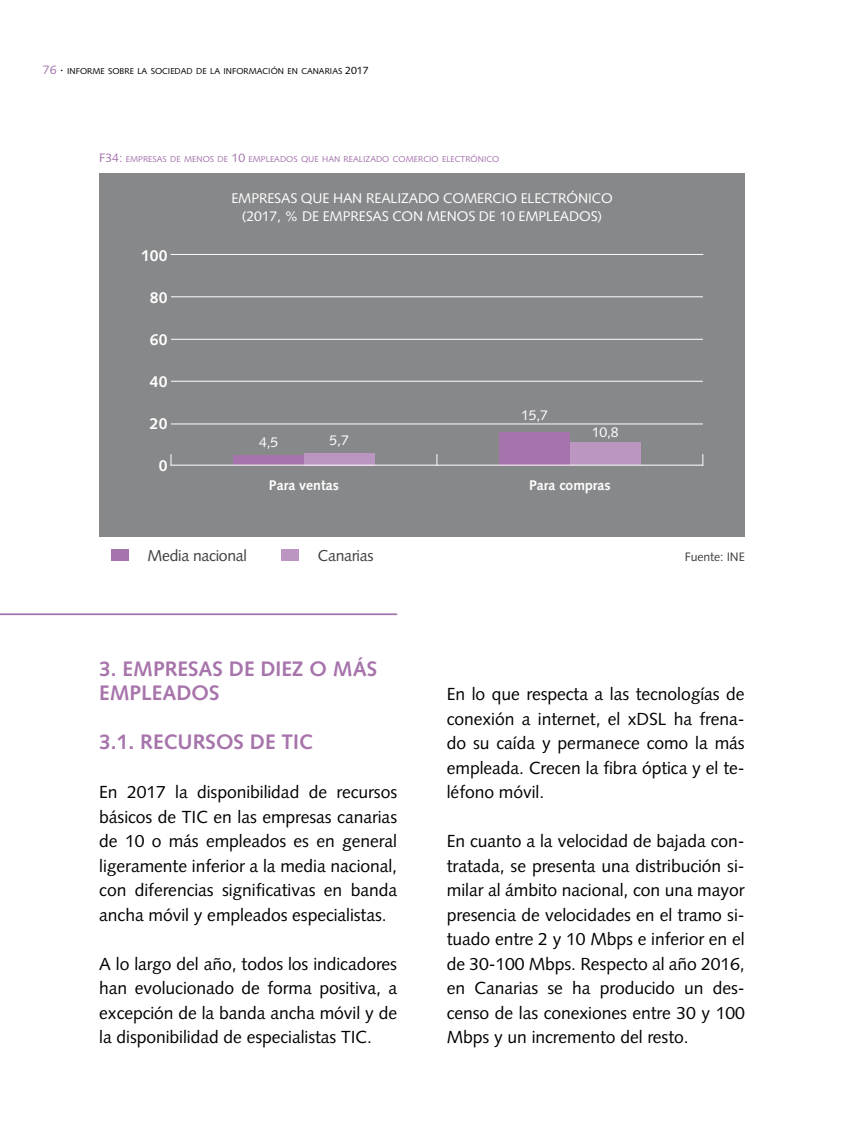
<style>
.page{position:relative;width:844px;height:1141px;background:#fff}
.page>*{position:absolute;margin:0;border:0;box-sizing:border-box;transform-origin:0 0}
.t1{font:700 21px "Syntax";color:#a774ab}
.t2{font:17.5px/24.5px "Syntax";letter-spacing:-.005em;color:#000;text-align:justify}
.t3{font:15.75px "Syntax";letter-spacing:-.02em;color:#3e3d40}
.t4{font:700 15.75px "Syntax";color:#fff}
.t5{font:14px/17.5px "Syntax";letter-spacing:-.01em;color:#fff;text-align:center}
.t6{font:700 14px "Syntax";color:#fff}
.t7{font:12.25px "Syntax";letter-spacing:-.01em;color:#3e3d40}
.t8{font:8.58px "Syntax";color:#a573ad}
.t9{font:8.58px "Syntax";color:#000}
.s1{font-size:12.25px;color:#a573ad}
.s2{font-size:12.25px}
.s3{font-size:10.5px}
</style>
<div class="page">
<hr style="left:0;top:613px;width:397px;height:2px;background:#a573ad">
<div style="left:99px;top:174px;width:645px;height:363px;background:#87888a"></div>
<div style="left:111px;top:549px;width:18px;height:12px;background:#a674ac"></div>
<div style="left:281px;top:549px;width:18px;height:12px;background:#bb96c1"></div>
<hr style="left:171px;top:424px;width:531px;height:1px;background:#fff">
<hr style="left:171px;top:339px;width:531px;height:1px;background:#fff">
<hr style="left:171px;top:381px;width:531px;height:1px;background:#fff">
<hr style="left:171px;top:296px;width:531px;height:1px;background:#fff">
<div style="left:499px;top:432px;width:70px;height:33px;background:#a674ac"></div>
<div style="left:569px;top:442px;width:71px;height:23px;background:#bb96c1"></div>
<div style="left:233px;top:456px;width:71px;height:9px;background:#a674ac"></div>
<div style="left:304px;top:453px;width:70px;height:12px;background:#bb96c1"></div>
<hr style="left:171px;top:465px;width:531px;height:1px;background:#fff">
<hr style="left:171px;top:254px;width:531px;height:1px;background:#fff">
<p class="t9" style="left:43px;top:66px;width:327px"><span class="s1">76</span> <span class="s2">·</span> INFORME SOBRE LA SOCIEDAD DE LA INFORMACIÓN EN CANARIAS <span class="s3">2017</span></p>
<p class="t8" style="left:99px;top:154px;width:394px"><span class="s2">F34:</span> EMPRESAS DE MENOS DE <span class="s2">10</span> EMPLEADOS QUE HAN REALIZADO COMERCIO ELECTRÓNICO</p>
<p class="t4" style="left:141px;top:246px;width:28px">100</p>
<p class="t4" style="left:150px;top:288px;width:19px">80</p>
<p class="t4" style="left:150px;top:330px;width:19px">60</p>
<p class="t4" style="left:150px;top:373px;width:19px">40</p>
<p class="t4" style="left:150px;top:415px;width:19px">20</p>
<p class="t4" style="left:159px;top:457px;width:10px">0</p>
<p class="t5" style="left:231px;top:190px;width:382px">EMPRESAS QUE HAN REALIZADO COMERCIO ELECTRÓNICO (2017, % DE EMPRESAS CON MENOS DE 10 EMPLEADOS)</p>
<p class="t5" style="left:259px;top:433px;width:21px">4,5</p>
<p class="t5" style="left:329px;top:431px;width:21px">5,7</p>
<p class="t5" style="left:521px;top:407px;width:28px">15,7</p>
<p class="t5" style="left:591px;top:424px;width:28px">10,8</p>
<p class="t6" style="left:269px;top:477px;width:71px">PARA VENTAS</p>
<p class="t6" style="left:529px;top:477px;width:83px">PARA COMPRAS</p>
<p class="t3" style="left:147px;top:546px;width:101px">Media nacional</p>
<p class="t3" style="left:318px;top:546px;width:57px">Canarias</p>
<p class="t7" style="left:684px;top:549px;width:62px">Fuente: INE</p>
<p class="t1" style="left:99px;top:656px;width:101px">3. EMPRESAS</p>
<p class="t1" style="left:229px;top:656px;width:137px">DE DI EZ O MÁS</p>
<p class="t1" style="left:99px;top:681px;width:120px">EMPLEADOS</p>
<p class="t1" style="left:99px;top:730px;width:215px">3.1. RECU RSOS DE TIC</p>
<p class="t2" style="left:99px;top:780px;width:299px">En 2017 la disponibilidad de recursos básicos de TI C en las empresas canarias de 10 o más empleados es en general ligeramente inferior a la media nacional, con diferencias significativas en banda ancha móvil y empleados especialistas.</p>
<p class="t2" style="left:99px;top:951px;width:299px">A lo largo del año, todos los indicadores han evolucionado de forma positiva, a excepción de la banda ancha móvil y de la disponibilidad de especialistas TI C.</p>
<p class="t2" style="left:446px;top:682px;width:299px">En lo que respecta a las tecnologías de conexión a internet, el xDSL</p>
<p class="t2" style="left:446px;top:706px;width:299px;text-indent:227px">ha frena&shy;do su caída y permanece como la más empleada. Crecen la fibra óptica y el te&shy;léfono móvil.</p>
<p class="t2" style="left:446px;top:829px;width:299px">En cuanto a la velocidad de bajada con&shy;tratada, se presenta una distribución si&shy;milar al ámbito nacional, con una mayor presencia de velocidades en el tramo si&shy;tuado entre 2 y 10 Mbps e inferior en el de 30-100 Mbps. Respecto al año 2016, en Canarias se ha producido un des&shy;censo de las conexiones entre 30 y 100<br>Mbps y un incremento del resto.</p>
</div>
